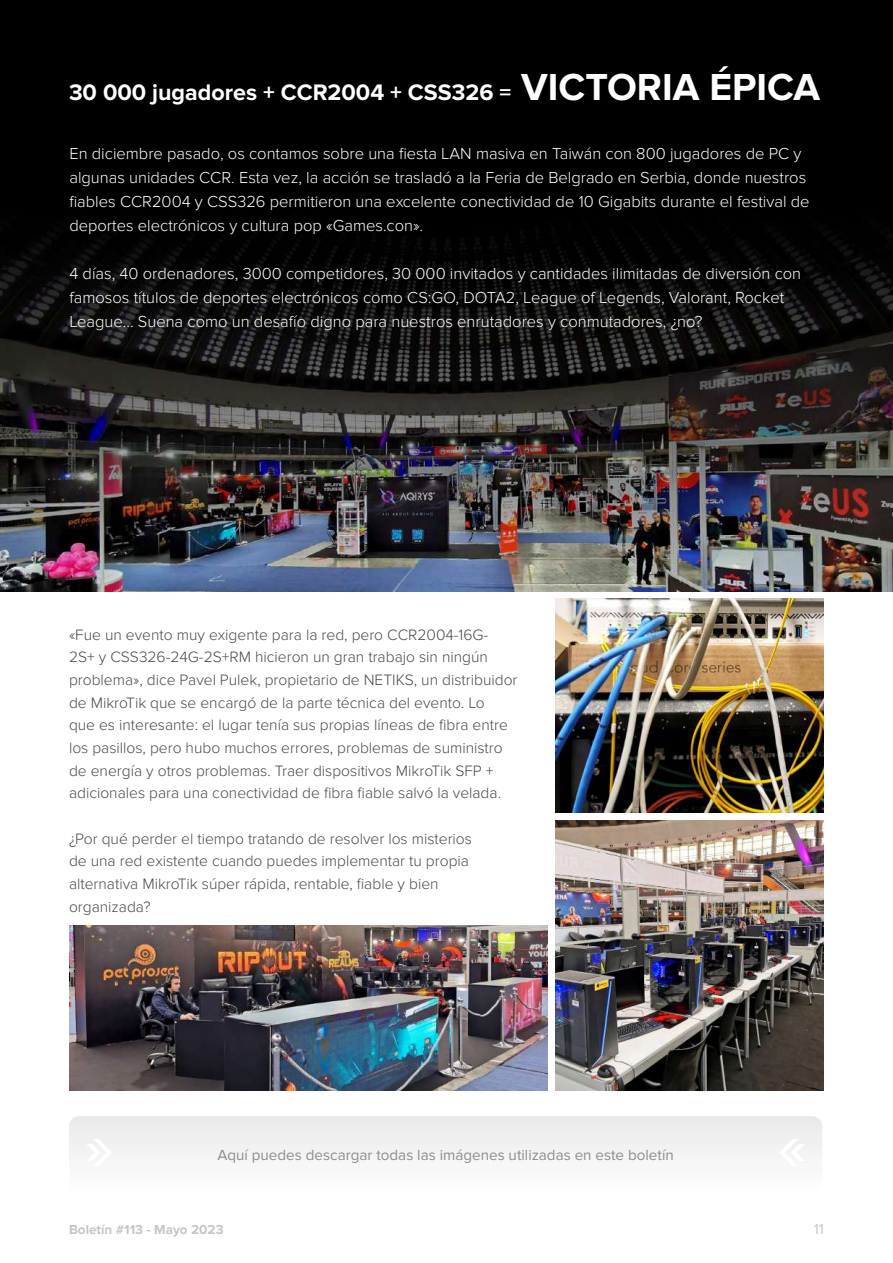
<style>
.page{position:relative;width:893px;height:1263px;background:#fff}
.page>*{position:absolute;margin:0;border:0;box-sizing:border-box;transform-origin:0 0}
.t1{font:700 23.25px "Proxima Nova";color:#fff}
.t2{font:300 16.5px/24px "Proxima Nova";color:#fff}
.t3{font:300 15.6px/22.6px "Proxima Nova";color:#4a4a4a}
.t4{font:15.15px "Proxima Nova";color:#4f4f4f}
.t5{font:15px "Proxima Nova";color:#c7c8ca}
.t6{font:700 13.5px "Proxima Nova";color:#c6c6c5}
.s1{font-size:39px}
</style>
<div class="page">
<img style="left:0;top:0;width:893px;height:591px">
<div style="left:69px;top:1116px;width:753px;height:78px;background:#f4f4f4;border-radius:10px"></div>
<svg style="left:780px;top:1139px;width:23px;height:27px"></svg>
<svg style="left:88px;top:1139px;width:23px;height:27px"></svg>
<img style="left:555px;top:820px;width:269px;height:270px">
<img style="left:556px;top:599px;width:268px;height:214px">
<img style="left:69px;top:926px;width:479px;height:164px">
<h1 class="t1" style="left:69px;top:79px;width:753px">30 000 jugadores + CCR2004 + CSS326 = <span class="s1">VICTORIA ÉPICA</span></h1>
<p class="t2" style="left:69px;top:142px;width:742px">En diciembre pasado, os contamos sobre una fiesta LAN masiva en Taiwán con 800 jugadores de PC y algunas unidades CCR. Esta vez, la acción se trasladó a la Feria de Belgrado en Serbia, donde nuestros fiables CCR2004 y CSS326 permitieron una excelente conectividad de 10 Gigabits durante el festival de deportes electrónicos y cultura pop «Games.con».</p>
<p class="t2" style="left:69px;top:262px;width:733px">4 días, 40 ordenadores, 3000 competidores, 30 000 invitados y cantidades ilimitadas de diversión con famosos títulos de deportes electrónicos como CS:GO, DOTA2, League of Legends, Valorant, Rocket<br>League... Suena como un desafío digno para nuestros enrutadores y conmutadores, ¿no?</p>
<p class="t3" style="left:69px;top:623px;width:450px">«Fue un evento muy exigente para la red, pero CCR2004-16G-2S+ y CSS326-24G-2S+RM hicieron un gran trabajo sin ningún problema», dice Pavel Pulek, propietario de NETIKS, un distribuidor de MikroTik que se encargó de la parte técnica del evento. Lo<br>que es interesante: el lugar tenía sus propias líneas de fibra entre los pasillos, pero hubo muchos errores, problemas de suministro de energía y otros problemas. Traer dispositivos MikroTik SFP + adicionales para una conectividad de fibra fiable salvó la velada.</p>
<p class="t3" style="left:69px;top:827px;width:405px">¿Por qué perder el tiempo tratando de resolver los misterios de una red existente cuando puedes implementar tu propia alternativa MikroTik súper rápida, rentable, fiable y bien organizada?</p>
<p class="t4" style="left:217px;top:1146px;width:458px">Aquí puedes descargar todas las imágenes utilizadas en este boletín</p>
<p class="t6" style="left:69px;top:1221px;width:156px">Boletín #113 - Mayo 2023</p>
<p class="t5" style="left:814px;top:1221px;width:12px">11</p>
</div>
